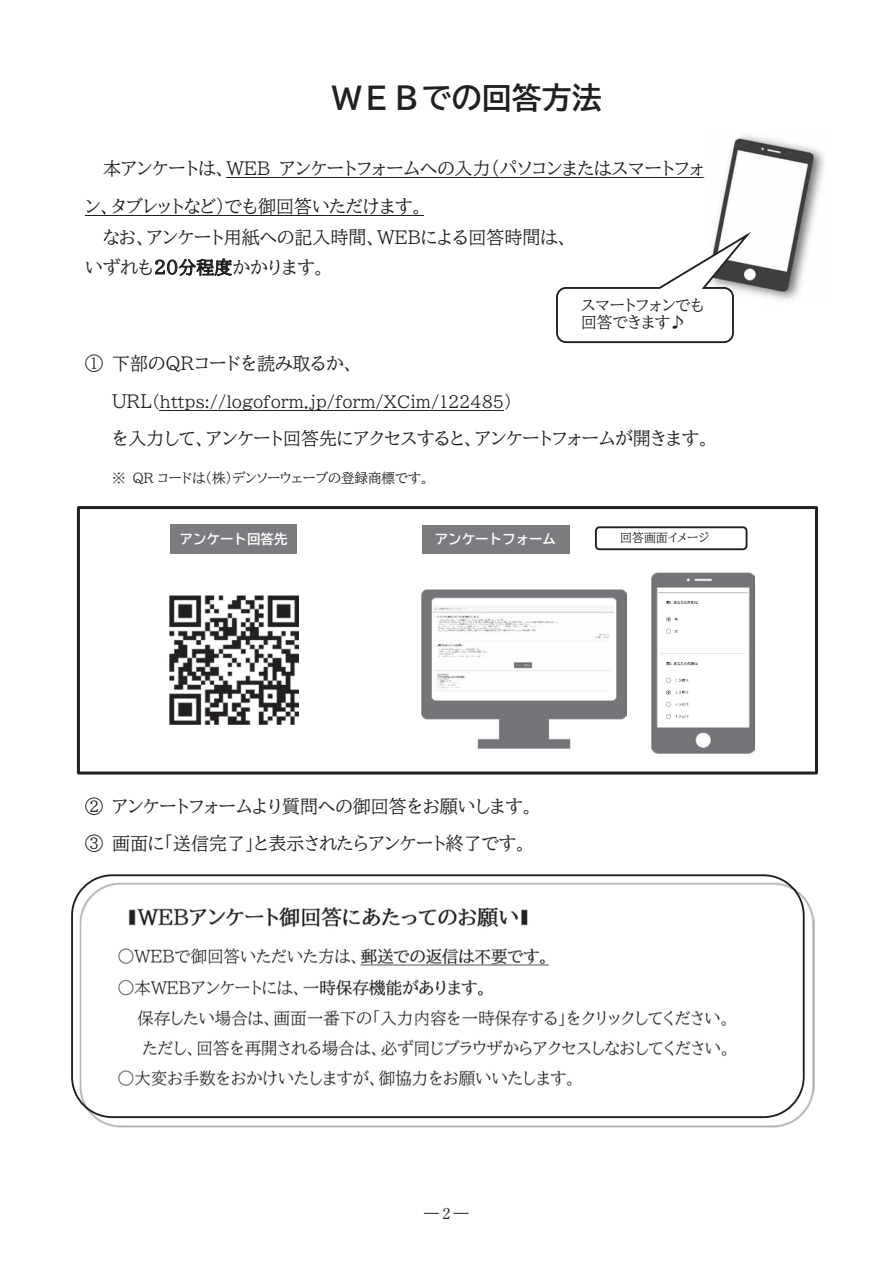
<style>
.page{position:relative;width:893px;height:1263px;background:#fff}
.page>*{position:absolute;margin:0;border:0;box-sizing:border-box;transform-origin:0 0}
.t1{font:30px "BIZ UD Gothic Bold";color:#231f20}
.t2{font:18px/37.5px "BIZ UDP Mincho Medium";color:#231f20}
.t3{font:16.5px "BIZ UDP Mincho Medium";color:#231f20}
.t4{font:15.75px/17.7px "BIZ UDP Mincho Medium";color:#231f20}
.t5{font:14.85px "Ryumin Pr 6 N";color:#231f20}
.t6{font:13.5px "BIZ UDP Mincho Medium";color:#231f20}
.t7{font:13.5px "BIZ UD Gothic Bold";color:#fff}
.t8{font:12px "BIZ UDP Mincho Medium";color:#231f20}
.s1{font-size:18px}
</style>
<div class="page">
<img style="left:421px;top:590px;width:205px;height:158px">
<img style="left:651px;top:572px;width:104px;height:181px">
<img style="left:658px;top:593px;width:89px;height:130px">
<img style="left:433px;top:605px;width:180px;height:89px">
<img style="left:170px;top:595px;width:128px;height:129px">
<hr style="left:226px;top:177px;width:478px;height:1px;background:#231f20">
<hr style="left:85px;top:215px;width:338px;height:1px;background:#231f20">
<hr style="left:160px;top:410px;width:344px;height:1px;background:#231f20">
<div style="left:77px;top:506px;width:741px;height:268px;border:3px solid #231f20"></div>
<div style="left:170px;top:524px;width:127px;height:30px;background:#7a7c7f"></div>
<div style="left:422px;top:525px;width:147px;height:29px;background:#7a7c7f"></div>
<img style="left:703px;top:135px;width:121px;height:165px">
<svg style="left:556px;top:228px;width:199px;height:116px"></svg>
<div style="left:595px;top:526px;width:152px;height:24px;border:2px solid #231f20;border-radius:4px"></div>
<img style="left:80px;top:883px;width:734px;height:244px">
<div style="left:71px;top:874px;width:734px;height:244px;border:2px solid #231f20;border-radius:40px"></div>
<h1 class="t1" style="left:332px;top:83px;width:271px">ＷＥＢでの回答方法</h1>
<p class="t2" style="left:85px;top:149px;width:621px;text-indent:18px">本アンケートは、WEB アンケートフォームへの入力（パソコンまたはスマートフォン、タブレットなど）でも御回答いただけます。</p>
<p class="t2" style="left:85px;top:222px;width:485px;line-height:30px;text-indent:18px">なお、アンケート用紙への記入時間、ＷＥＢによる回答時間は、いずれも２０分程度かかります。</p>
<p class="t4" style="left:581px;top:296px;width:125px">スマートフォンでも回答できます♪</p>
<p class="t2" style="left:85px;top:344px;width:271px">① 下部のＱＲコードを読み取るか、</p>
<p class="t3" style="left:112px;top:393px;width:402px"><span class="s1">ＵＲＬ</span>（https://logoform.jp/form/XCim/122485）</p>
<p class="t2" style="left:112px;top:419px;width:599px">を入力して、アンケート回答先にアクセスすると、アンケートフォームが開きます。</p>
<p class="t6" style="left:112px;top:471px;width:318px">※ QR コードは（株）デンソーウェーブの登録商標です。</p>
<p class="t7" style="left:180px;top:532px;width:109px">アンケート回答先</p>
<p class="t7" style="left:435px;top:533px;width:123px">アンケートフォーム</p>
<p class="t8" style="left:620px;top:531px;width:91px">回答画面イメージ</p>
<p class="t2" style="left:85px;top:787px;width:450px">② アンケートフォームより質問への御回答をお願いします。<br>③ 画面に「送信完了」と表示されたらアンケート終了です。</p>
<p class="t5" style="left:424px;top:1201px;width:46px">― 2 ―</p>
</div>
